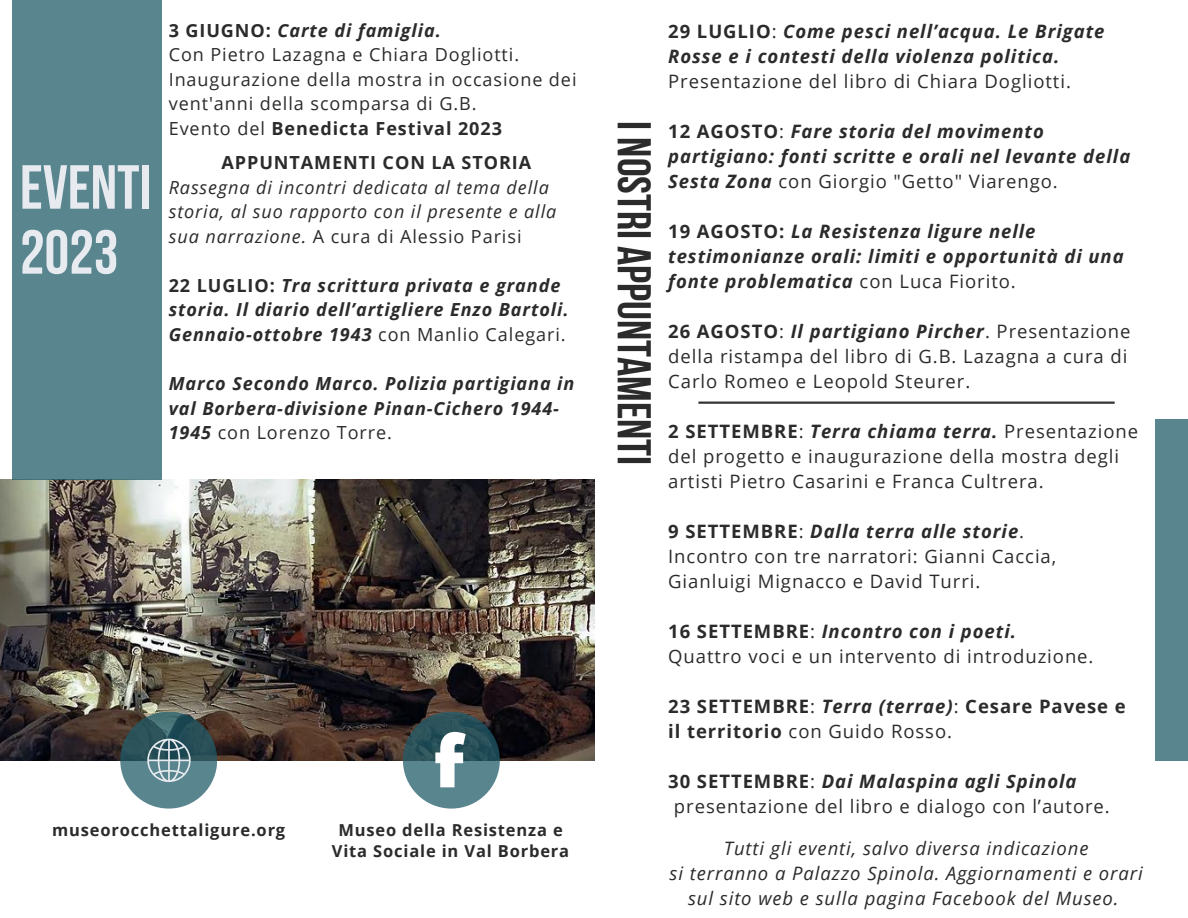
<style>
.page{position:relative;width:1188px;height:918px;background:#fff}
.page>*{position:absolute;margin:0;border:0;box-sizing:border-box;transform-origin:0 0}
.t1{font:800 75px "Raleway";color:#fff}
.t2{font:62.1px "Bebas Neue Cyrillic";color:#e7ebef}
.t3{font:47.25px "Bebas Neue Cyrillic";color:#2b2b2b}
.t4{font:18.45px/25px "Open Sans";letter-spacing:.05em;color:#2b2b2b}
.t5{font:italic 700 18.45px/25px "Open Sans";letter-spacing:.05em;color:#2b2b2b}
.t6{font:italic 18.45px/25px "Open Sans";letter-spacing:.05em;color:#2b2b2b;text-align:center}
.t7{font:700 18.45px/25px "Open Sans";letter-spacing:.05em;color:#2b2b2b}
.t8{font:italic 700 18px/24.6px "Open Sans";letter-spacing:.05em;color:#2b2b2b}
.t9{font:italic 18px/24.6px "Open Sans";letter-spacing:.05em;color:#2b2b2b}
.t10{font:18px/24.6px "Open Sans";letter-spacing:.05em;color:#2b2b2b}
.t11{font:700 18px "Open Sans";letter-spacing:.05em;color:#2b2b2b}
.t12{font:700 16.5px/21.3px "Open Sans";letter-spacing:.05em;color:#2b2b2b;text-align:center}
.s1{font-style:normal}
.s2{font-weight:400}
.s3{font-weight:400;font-style:normal}
.s4{font-weight:700}
.s5{font-weight:700;font-style:italic}
.s6{font-style:italic}
</style>
<div class="page">
<img style="left:0;top:480px;width:594px;height:281px">
<div style="left:12px;top:0;width:149px;height:480px;background:#59858f"></div>
<svg style="left:120px;top:712px;width:97px;height:97px;background:#446d76"></svg>
<svg style="left:403px;top:712px;width:97px;height:97px;background:#416a74"></svg>
<div style="left:1156px;top:419px;width:32px;height:341px;background:#59858f"></div>
<svg style="left:146px;top:738px;width:45px;height:45px;background:#6d8d95"></svg>
<hr style="left:698px;top:402px;width:417px;height:2px;background:#373434">
<p class="t2" style="left:20px;top:162px;width:133px">EVENTI</p>
<p class="t2" style="left:20px;top:227px;width:100px">2023</p>
<p class="t8" style="left:169px;top:17px;width:274px"><span class="s1">3 GIUGNO:</span> Carte di famiglia.</p>
<p class="t10" style="left:169px;top:42px;width:352px">Con Pietro Lazagna e Chiara Dogliotti.</p>
<p class="t10" style="left:169px;top:66px;width:409px">Inaugurazione della mostra in occasione dei vent'anni della scomparsa di G.B.</p>
<p class="t11" style="left:169px;top:115px;width:335px"><span class="s2">Evento del</span> Benedicta Festival 2023</p>
<p class="t11" style="left:222px;top:150px;width:311px">APPUNTAMENTI CON LA STORIA</p>
<p class="t9" style="left:169px;top:175px;width:389px">Rassegna di incontri dedicata al tema della storia, al suo rapporto con il presente e alla sua narrazione. <span class="s1">A cura di Alessio Parisi</span></p>
<p class="t8" style="left:169px;top:273px;width:401px"><span class="s1">22 LUGLIO:</span> Tra scrittura privata e grande storia. Il diario dell’artigliere Enzo Bartoli.<br>Gennaio-ottobre 1943 <span class="s3">con Manlio Calegari.</span></p>
<p class="t8" style="left:169px;top:371px;width:407px">Marco Secondo Marco. Polizia partigiana in val Borbera-divisione Pinan-Cichero 1944-<br>1945 <span class="s3">con Lorenzo Torre.</span></p>
<p class="t1" style="left:434px;top:717px;width:32px">f</p>
<p class="t12" style="left:52px;top:819px;width:235px">museorocchettaligure.org</p>
<p class="t12" style="left:332px;top:819px;width:239px">Museo della Resistenza e<br>Vita Sociale in Val Borbera</p>
<p class="t3" style="left:653px;top:121px;width:346px;rotate:90deg">I NOSTRI APPUNTAMENTI</p>
<p class="t5" style="left:668px;top:18px;width:438px"><span class="s1">29 LUGLIO</span><span class="s3">:</span> Come pesci nell’acqua. Le Brigate<br>Rosse e i contesti della violenza politica.<br><span class="s3">Presentazione del libro di Chiara Dogliotti.</span></p>
<p class="t5" style="left:668px;top:118px;width:464px"><span class="s1">12 AGOSTO</span><span class="s3">:</span> Fare storia del movimento partigiano: fonti scritte e orali nel levante della<br>Sesta Zona <span class="s3">con Giorgio "Getto" Viarengo.</span></p>
<p class="t5" style="left:668px;top:218px;width:457px"><span class="s1">19 AGOSTO:</span> La Resistenza ligure nelle testimonianze orali: limiti e opportunità di una fonte problematica <span class="s3">con Luca Fiorito.</span></p>
<p class="t4" style="left:668px;top:318px;width:464px"><span class="s4">26 AGOSTO</span>: <span class="s5">Il partigiano Pircher</span>. Presentazione della ristampa del libro di G.B. Lazagna a cura di<br>Carlo Romeo e Leopold Steurer.</p>
<p class="t4" style="left:668px;top:418px;width:471px"><span class="s4">2 SETTEMBRE</span>: <span class="s5">Terra chiama terra.</span> Presentazione del progetto e inaugurazione della mostra degli artisti Pietro Casarini e Franca Cultrera.</p>
<p class="t5" style="left:668px;top:518px;width:357px"><span class="s1">9 SETTEMBRE</span><span class="s3">:</span> Dalla terra alle storie<span class="s3">.</span></p>
<p class="t4" style="left:668px;top:543px;width:390px">Incontro con tre narratori: Gianni Caccia,<br>Gianluigi Mignacco e David Turri.</p>
<p class="t5" style="left:668px;top:618px;width:349px"><span class="s1">16 SETTEMBRE</span><span class="s3">:</span> Incontro con i poeti.</p>
<p class="t4" style="left:668px;top:643px;width:427px">Quattro voci e un intervento di introduzione.</p>
<p class="t7" style="left:668px;top:693px;width:459px">23 SETTEMBRE<span class="s2">:</span> <span class="s6">Terra (terrae)</span><span class="s2">:</span> Cesare Pavese e il territorio <span class="s2">con Guido Rosso.</span></p>
<p class="t4" style="left:674px;top:768px;width:437px;text-indent:-6px"><span class="s4">30 SETTEMBRE</span>: <span class="s5">Dai Malaspina agli Spinola </span>presentazione del libro e dialogo con l’autore.</p>
<p class="t6" style="left:724px;top:835px;width:366px">Tutti gli eventi, salvo diversa indicazione</p>
<p class="t6" style="left:670px;top:860px;width:475px">si terranno a Palazzo Spinola. Aggiornamenti e orari sul sito web e sulla pagina Facebook del Museo.</p>
</div>
